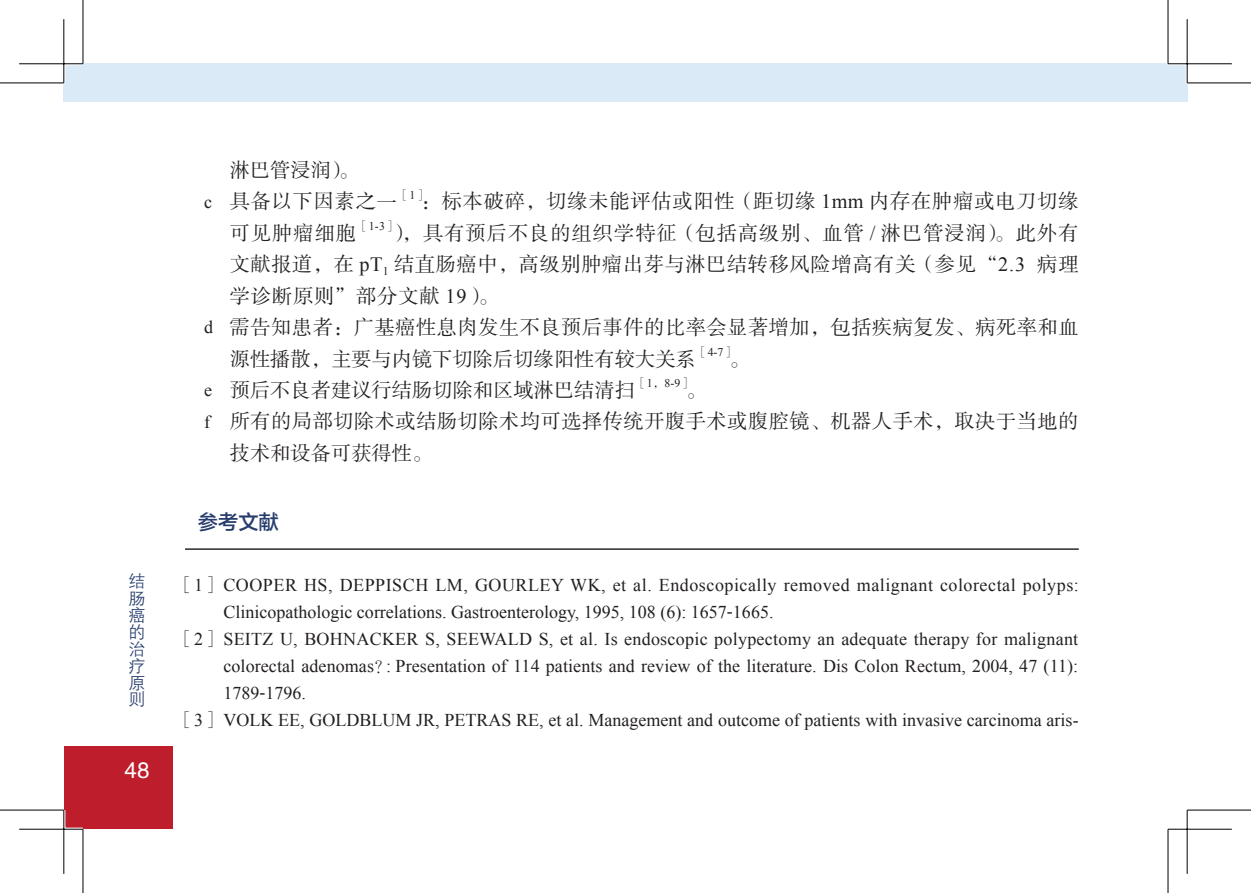
<style>
.page{position:relative;width:1251px;height:893px;background:#fff}
.page>*{position:absolute;margin:0;border:0;box-sizing:border-box;transform-origin:0 0}
.t1{font:22.5px "FZHTJW GB1 0";color:#fff}
.正文{font:20.25px/31.5px "FZSSK GBK1 0";letter-spacing:.025em;color:#231f20}
.正文-2{font:20.25px "FZSSK GBK1 0";color:#231f20}
.t2{font:20.25px "FZLTZHJW GB1 0";color:#273d6d}
.参考文献１{font:18px/27px "Times New Roman";color:#231f20;text-align:justify}
.参考文献１-2{font:18px/27px "Times New Roman";letter-spacing:.03em;color:#231f20}
.t3{font:16.88px/16.9px "FZZDXJW GB1 0";color:#273d6d;text-align:justify}
.正文-3{font:11.7px "Times New Roman";color:#231f20}
.正文-4{font:11.7px "FZSSK GBK1 0";color:#231f20}
.s1{font-family:"Times New Roman";font-size:18px}
.s2{font-family:"Times New Roman"}
.s3{font-family:"FZSSK GBK1 0"}
</style>
<div class="page">
<div style="left:64px;top:64px;width:1103px;height:38px;background:#dbeaf7"></div>
<div style="left:1167px;top:64px;width:19px;height:38px;background:#dbeaf7"></div>
<div style="left:64px;top:746px;width:108px;height:83px;background:#be1d2c"></div>
<hr style="left:185px;top:549px;width:893px;height:1px;background:#231f20">
<svg style="left:0;top:82px;width:64px;height:3px"></svg>
<svg style="left:1186px;top:82px;width:64px;height:3px"></svg>
<svg style="left:0;top:809px;width:64px;height:1px"></svg>
<svg style="left:1187px;top:809px;width:63px;height:1px"></svg>
<svg style="left:82px;top:0;width:3px;height:64px"></svg>
<svg style="left:82px;top:831px;width:1px;height:62px"></svg>
<hr style="left:19px;top:62px;width:64px;height:3px;background:#fff">
<hr style="left:1167px;top:62px;width:64px;height:3px;background:#fff">
<hr style="left:19px;top:828px;width:64px;height:3px;background:#fff">
<hr style="left:62px;top:19px;width:3px;height:64px;background:#fff">
<hr style="left:62px;top:810px;width:3px;height:64px;background:#fff">
<hr style="left:1185px;top:19px;width:3px;height:64px;background:#fff">
<hr style="left:0;top:83px;width:64px;height:1px;background:#000">
<hr style="left:1186px;top:83px;width:64px;height:1px;background:#000">
<hr style="left:0;top:810px;width:64px;height:1px;background:#000">
<hr style="left:1186px;top:810px;width:64px;height:1px;background:#000">
<hr style="left:83px;top:0;width:1px;height:64px;background:#000">
<hr style="left:83px;top:829px;width:1px;height:64px;background:#000">
<hr style="left:1167px;top:0;width:1px;height:64px;background:#000">
<hr style="left:1167px;top:829px;width:1px;height:64px;background:#000">
<hr style="left:19px;top:63px;width:64px;height:1px;background:#000">
<hr style="left:1167px;top:63px;width:64px;height:1px;background:#000">
<hr style="left:19px;top:829px;width:64px;height:1px;background:#000">
<hr style="left:1167px;top:829px;width:64px;height:1px;background:#000">
<hr style="left:63px;top:19px;width:1px;height:64px;background:#000">
<hr style="left:63px;top:810px;width:1px;height:64px;background:#000">
<hr style="left:1186px;top:19px;width:1px;height:64px;background:#000">
<hr style="left:1186px;top:810px;width:1px;height:64px;background:#000">
<p class="t3" style="left:129px;top:573px;width:18px">结肠癌的治疗原则</p>
<p class="t1" style="left:125px;top:758px;width:26px">48</p>
<p class="正文" style="left:230px;top:155px;width:131px">淋巴管浸润）。</p>
<p class="正文" style="left:204px;top:186px;width:194px"><span class="s1">c</span> 具备以下因素之一</p>
<p class="正文-4" style="left:397px;top:188px;width:31px">［<span class="s2">1</span>］</p>
<p class="正文" style="left:420px;top:186px;width:659px">：标本破碎，切缘未能评估或阳性（距切缘 <span class="s2">1mm</span> 内存在肿瘤或电刀切缘</p>
<p class="正文" style="left:230px;top:218px;width:128px">可见肿瘤细胞</p>
<p class="正文-3" style="left:356px;top:218px;width:42px"><span class="s3">［</span>1-3<span class="s3">］</span></p>
<p class="正文" style="left:230px;top:218px;width:850px;text-align:justify;text-indent:161px">），具有预后不良的组织学特征（包括高级别、血管 <span class="s2">/</span> 淋巴管浸润）。此外有文献报道，在 <span class="s2">pT</span><sub>1</sub> 结直肠癌中，高级别肿瘤出芽与淋巴结转移风险增高有关（参见“<span class="s2">2.3</span> 病理学诊断原则”部分文献 <span class="s2">19</span>）。</p>
<p class="正文" style="left:230px;top:312px;width:850px;text-indent:-26px"><span class="s1">d</span> 需告知患者：广基癌性息肉发生不良预后事件的比率会显著增加，包括疾病复发、病死率和血源性播散，主要与内镜下切除后切缘阳性有较大关系</p>
<p class="正文-3" style="left:695px;top:344px;width:41px"><span class="s3">［</span>4-7<span class="s3">］</span></p>
<p class="正文" style="left:729px;top:344px;width:22px">。</p>
<p class="正文-2" style="left:204px;top:379px;width:432px"><span class="s1">e</span> 预后不良者建议行结肠切除和区域淋巴结清扫</p>
<p class="正文-3" style="left:635px;top:375px;width:59px"><span class="s3">［</span>1<span class="s3">，</span>8-9<span class="s3">］</span></p>
<p class="正文" style="left:686px;top:375px;width:22px">。</p>
<p class="正文" style="left:230px;top:407px;width:849px;text-indent:-26px"><span class="s1">f</span> 所有的局部切除术或结肠切除术均可选择传统开腹手术或腹腔镜、机器人手术，取决于当地的技术和设备可获得性。</p>
<p class="t2" style="left:198px;top:511px;width:82px">参考文献</p>
<p class="参考文献１-2" style="left:223px;top:571px;width:856px;text-indent:-47px"><span class="s3">［</span>1<span class="s3">］</span> COOPER HS, DEPPISCH LM, GOURLEY WK, et al. Endoscopically removed malignant colorectal polyps:<br>Clinicopathologic correlations. Gastroenterology, 1995, 108 (6): 1657-1665.</p>
<p class="参考文献１" style="left:223px;top:625px;width:856px;text-indent:-47px"><span class="s3">［</span>2<span class="s3">］</span> SEITZ U, BOHNACKER S, SEEWALD S, et al. Is endoscopic polypectomy an adequate therapy for malignant colorectal adenomas<span class="s3">？</span>: Presentation of 114 patients and review of the literature. Dis Colon Rectum, 2004, 47 (11):<br>1789-1796.</p>
<p class="参考文献１" style="left:176px;top:706px;width:903px"><span class="s3">［</span>3<span class="s3">］</span> VOLK EE, GOLDBLUM JR, PETRAS RE, et al. Management and outcome of patients with invasive carcinoma aris-</p>
</div>
